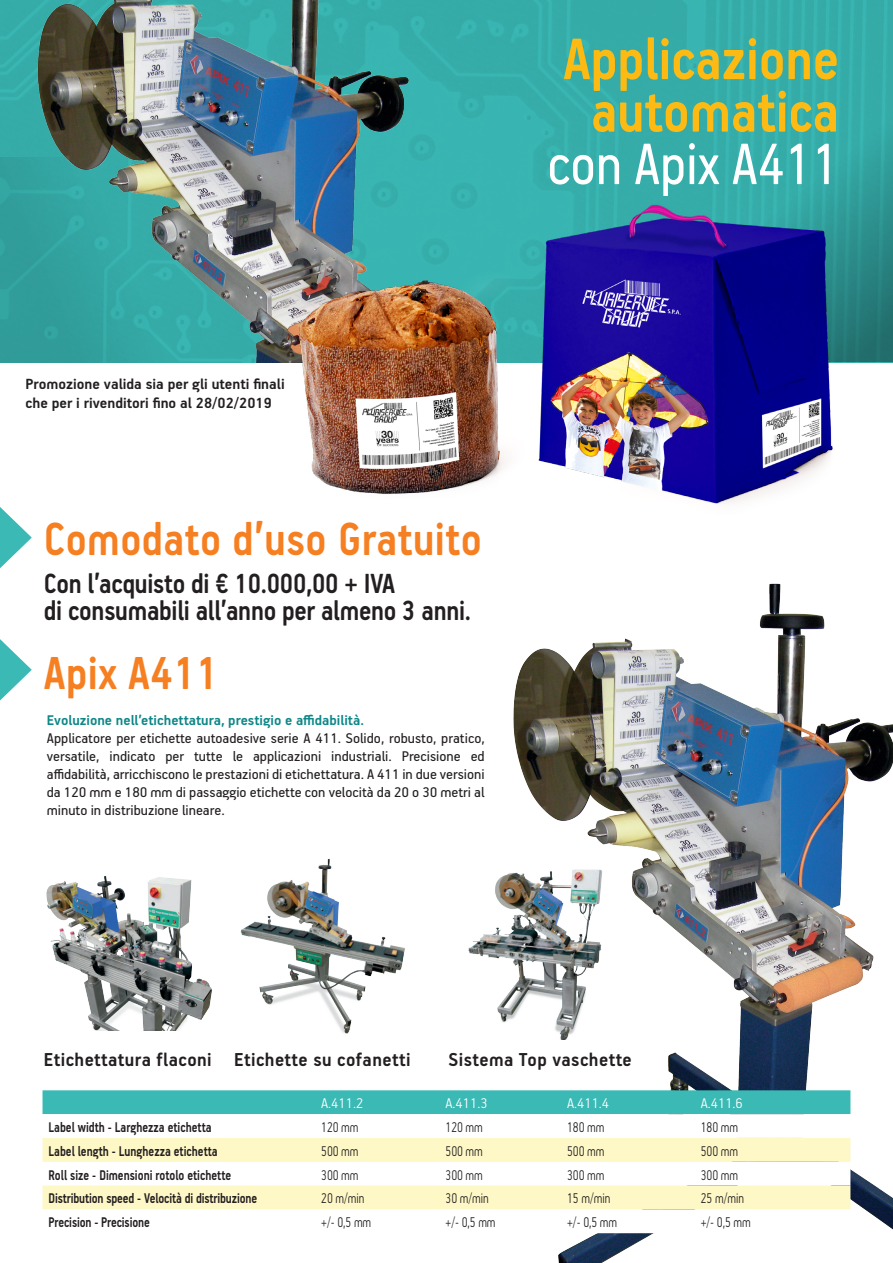
<style>
.page{position:relative;width:893px;height:1263px;background:#fff}
.page>*{position:absolute;margin:0;border:0;box-sizing:border-box;transform-origin:0 0}
.t1{font:700 65.55px "PF Handbook Pro";color:#fcba13;scale:.87 1}
.t2{font:65.55px "PF Handbook Pro";color:#fff;scale:.87 1}
.t3{font:700 51.9px "PF Handbook Pro";letter-spacing:.01em;color:#f57f21;scale:.87 1}
.t4{font:700 31.05px "PF Handbook Pro";letter-spacing:-.01em;color:#231f20;scale:.87 1}
.Titoli_ok{font:700 21px "PF Handbook Pro";letter-spacing:.02em;color:#231f20;scale:.96 1}
.TESTO_INGLESE{font:700 16.5px "PF Handbook Pro";color:#231f20}
.TESTO_ITALIANO{font:15.75px/18px "PF Handbook Pro";color:#231f20;text-align:justify}
.TESTO_PROGET_SISTEM{font:700 15.75px "PF Handbook Pro";color:#231f20;scale:.8 1}
.TESTO_PROGET_SISTEM-2{font:300 15.75px "PF Handbook Pro";color:#231f20;scale:.8 1}
.TESTO_ITALIANO-2{font:700 15.75px "PF Handbook Pro";color:#0f8788}
.TESTO_ITALIANO-3{font:300 15.75px "PF Handbook Pro";color:#231f20;scale:.8 1}
.TESTO_PROGET_SISTEM-3{font:300 15.75px "PF Handbook Pro";color:#fff}
</style>
<div class="page">
<img style="left:473px;top:0;width:420px;height:362px">
<img style="left:0;top:0;width:473px;height:362px">
<img style="left:275px;top:175px;width:582px;height:329px">
<img style="left:513px;top:583px;width:380px;height:680px">
<svg style="left:0;top:507px;width:32px;height:61px"></svg>
<svg style="left:0;top:639px;width:32px;height:61px"></svg>
<div style="left:43px;top:1090px;width:807px;height:24px;background:#3ab9b5"></div>
<svg style="left:513px;top:1114px;width:337px;height:24px"></svg>
<svg style="left:43px;top:1138px;width:807px;height:71px;fill:#fef7c6"></svg>
<svg style="left:513px;top:1209px;width:337px;height:24px"></svg>
<img style="left:240px;top:858px;width:165px;height:176px">
<img style="left:46px;top:876px;width:166px;height:154px">
<img style="left:468px;top:866px;width:154px;height:173px">
<p class="t1" style="left:563px;top:19px;width:318px">Applicazione</p>
<p class="t1" style="left:591px;top:72px;width:286px">automatica</p>
<p class="t2" style="left:547px;top:124px;width:337px">con Apix A411</p>
<p class="TESTO_INGLESE" style="left:26px;top:374px;width:261px">Promozione valida sia per gli utenti finali</p>
<p class="TESTO_INGLESE" style="left:26px;top:393px;width:248px">che per i rivenditori fino al 28/02/2019</p>
<p class="t3" style="left:44px;top:507px;width:505px">Comodato d’uso Gratuito</p>
<p class="t4" style="left:44px;top:565px;width:405px">Con l’acquisto di € 10.000,00 + IVA</p>
<p class="t4" style="left:44px;top:592px;width:492px">di consumabili all’anno per almeno 3 anni.</p>
<p class="t3" style="left:44px;top:641px;width:202px">Apix A411</p>
<p class="TESTO_ITALIANO-2" style="left:47px;top:710px;width:319px">Evoluzione nell’etichettatura, prestigio e affidabilità.</p>
<p class="TESTO_ITALIANO" style="left:47px;top:728px;width:439px">Applicatore per etichette autoadesive serie A 411. Solido, robusto, pratico, versatile, indicato per tutte le applicazioni industriali. Precisione ed affidabilità, arricchiscono le prestazioni di etichettatura. A 411 in due versioni da 120 mm e 180 mm di passaggio etichette con velocità da 20 o 30 metri al minuto in distribuzione lineare.</p>
<p class="Titoli_ok" style="left:44px;top:1047px;width:176px">Etichettatura flaconi</p>
<p class="Titoli_ok" style="left:234px;top:1047px;width:185px">Etichette su cofanetti</p>
<p class="Titoli_ok" style="left:449px;top:1047px;width:192px">Sistema Top vaschette</p>
<p class="TESTO_PROGET_SISTEM-3" style="left:321px;top:1094px;width:44px">A.411.2</p>
<p class="TESTO_PROGET_SISTEM-3" style="left:445px;top:1094px;width:44px">A.411.3</p>
<p class="TESTO_PROGET_SISTEM-3" style="left:567px;top:1094px;width:44px">A.411.4</p>
<p class="TESTO_PROGET_SISTEM-3" style="left:701px;top:1094px;width:44px">A.411.6</p>
<p class="TESTO_PROGET_SISTEM" style="left:49px;top:1117px;width:205px">Label width - Larghezza etichetta</p>
<p class="TESTO_PROGET_SISTEM-2" style="left:321px;top:1117px;width:48px">120 mm</p>
<p class="TESTO_PROGET_SISTEM-2" style="left:445px;top:1117px;width:48px">120 mm</p>
<p class="TESTO_PROGET_SISTEM-2" style="left:567px;top:1117px;width:48px">180 mm</p>
<p class="TESTO_PROGET_SISTEM-2" style="left:701px;top:1117px;width:48px">180 mm</p>
<p class="TESTO_PROGET_SISTEM" style="left:49px;top:1141px;width:213px">Label length - Lunghezza etichetta</p>
<p class="TESTO_PROGET_SISTEM-2" style="left:321px;top:1141px;width:48px">500 mm</p>
<p class="TESTO_PROGET_SISTEM-2" style="left:445px;top:1141px;width:48px">500 mm</p>
<p class="TESTO_PROGET_SISTEM-2" style="left:567px;top:1141px;width:48px">500 mm</p>
<p class="TESTO_PROGET_SISTEM-2" style="left:701px;top:1141px;width:48px">500 mm</p>
<p class="TESTO_PROGET_SISTEM" style="left:49px;top:1165px;width:230px">Roll size - Dimensioni rotolo etichette</p>
<p class="TESTO_PROGET_SISTEM-2" style="left:321px;top:1165px;width:48px">300 mm</p>
<p class="TESTO_PROGET_SISTEM-2" style="left:445px;top:1165px;width:48px">300 mm</p>
<p class="TESTO_PROGET_SISTEM-2" style="left:567px;top:1165px;width:48px">300 mm</p>
<p class="TESTO_PROGET_SISTEM-2" style="left:701px;top:1165px;width:48px">300 mm</p>
<p class="TESTO_PROGET_SISTEM" style="left:49px;top:1189px;width:262px">Distribution speed - Velocità di distribuzione</p>
<p class="TESTO_PROGET_SISTEM-2" style="left:321px;top:1189px;width:55px">20 m/min</p>
<p class="TESTO_PROGET_SISTEM-2" style="left:445px;top:1189px;width:55px">30 m/min</p>
<p class="TESTO_PROGET_SISTEM-2" style="left:567px;top:1189px;width:55px">15 m/min</p>
<p class="TESTO_PROGET_SISTEM-2" style="left:701px;top:1189px;width:55px">25 m/min</p>
<p class="TESTO_PROGET_SISTEM" style="left:49px;top:1213px;width:128px">Precision - Precisione</p>
<p class="TESTO_ITALIANO-3" style="left:321px;top:1213px;width:64px">+/- 0,5 mm</p>
<p class="TESTO_ITALIANO-3" style="left:445px;top:1213px;width:64px">+/- 0,5 mm</p>
<p class="TESTO_ITALIANO-3" style="left:567px;top:1213px;width:64px">+/- 0,5 mm</p>
<p class="TESTO_ITALIANO-3" style="left:701px;top:1213px;width:64px">+/- 0,5 mm</p>
</div>
